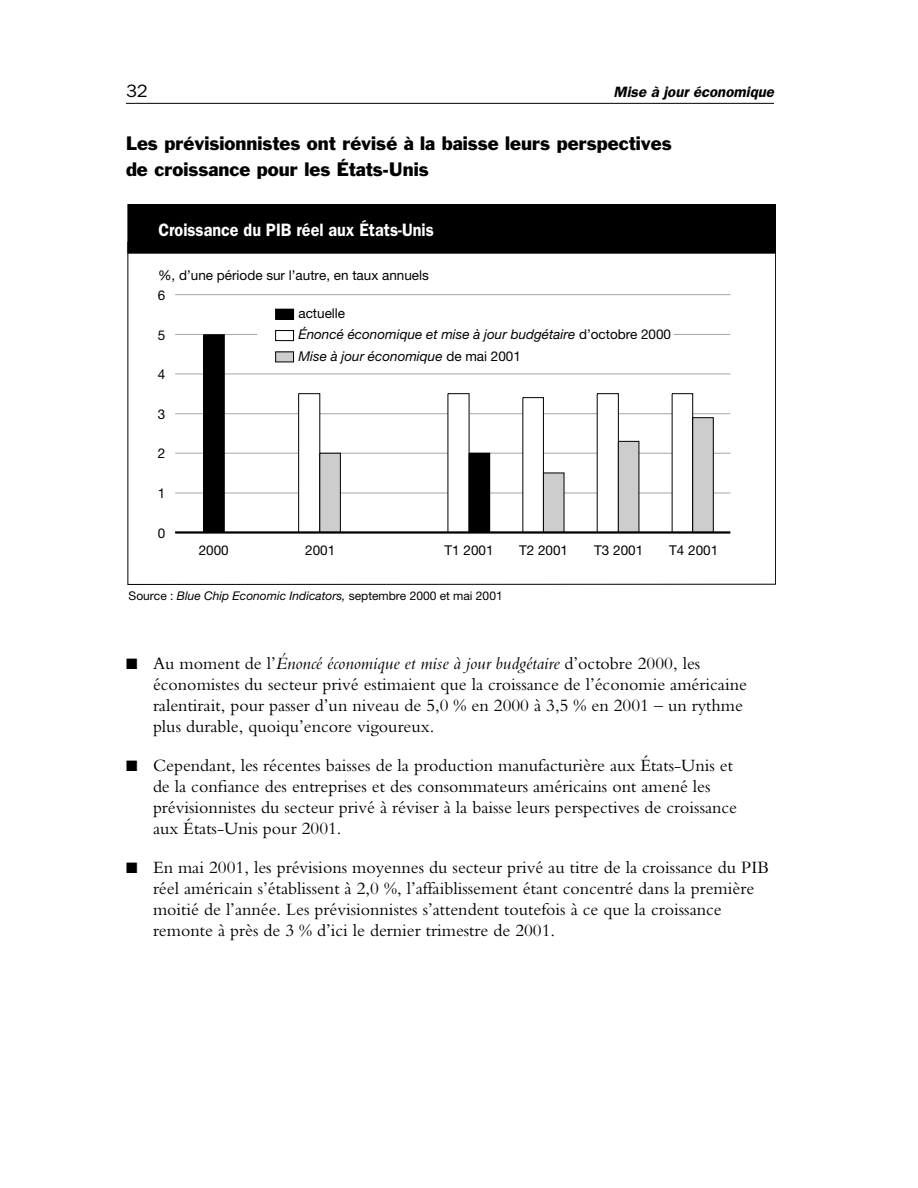
<style>
.page{position:relative;width:918px;height:1188px;background:#fff}
.page>*{position:absolute;margin:0;border:0;box-sizing:border-box;transform-origin:0 0}
.t1{font:18px/21px "Bembo";color:#000}
.t2{font:18px/25.5px "Franklin Gothic";color:#000}
.t3{font:600 18px "Franklin Gothic";color:#fff;scale:.9 1}
.t4{font:18px "Franklin Gothic";color:#000}
.t5{font:italic 600 15px "Franklin Gothic";color:#000}
.t6{font:italic 13.5px/21.3px "Helvetica Neue";color:#000}
.t7{font:13.5px "Helvetica Neue";color:#000}
.t8{font:12px "Helvetica Neue";color:#000}
.s1{font-style:normal}
.s2{font-style:italic}
</style>
<div class="page">
<hr style="left:126px;top:103px;width:648px;height:1px;background:#000">
<svg style="left:128px;top:253px;width:648px;height:332px"></svg>
<div style="left:128px;top:205px;width:648px;height:48px;background:#000"></div>
<div style="left:128px;top:204px;width:648px;height:49px;border:1px solid #000"></div>
<div style="left:276px;top:309px;width:18px;height:10px;background:#000"></div>
<div style="left:275px;top:309px;width:19px;height:11px;border:1px solid #000"></div>
<div style="left:276px;top:331px;width:18px;height:10px;background:#fff"></div>
<div style="left:275px;top:330px;width:19px;height:11px;border:1px solid #000"></div>
<div style="left:276px;top:352px;width:18px;height:10px;background:#cdcdcd"></div>
<div style="left:275px;top:352px;width:19px;height:10px;border:1px solid #000"></div>
<hr style="left:175px;top:493px;width:555px;height:1px;background:#a6a6a6">
<hr style="left:175px;top:453px;width:555px;height:1px;background:#a6a6a6">
<hr style="left:175px;top:413px;width:555px;height:1px;background:#a6a6a6">
<hr style="left:175px;top:374px;width:555px;height:1px;background:#a6a6a6">
<hr style="left:673px;top:334px;width:57px;height:1px;background:#a6a6a6">
<hr style="left:175px;top:334px;width:82px;height:1px;background:#a6a6a6">
<hr style="left:175px;top:294px;width:555px;height:1px;background:#a6a6a6">
<div style="left:204px;top:335px;width:20px;height:197px;background:#000"></div>
<div style="left:203px;top:334px;width:22px;height:199px;border:1px solid #000"></div>
<div style="left:299px;top:394px;width:21px;height:138px;background:#fff"></div>
<div style="left:298px;top:393px;width:22px;height:140px;border:1px solid #000"></div>
<div style="left:448px;top:394px;width:21px;height:138px;background:#fff"></div>
<div style="left:523px;top:398px;width:20px;height:134px;background:#fff"></div>
<div style="left:522px;top:397px;width:22px;height:136px;border:1px solid #000"></div>
<div style="left:597px;top:394px;width:21px;height:138px;background:#fff"></div>
<div style="left:672px;top:394px;width:21px;height:138px;background:#fff"></div>
<div style="left:320px;top:453px;width:20px;height:79px;background:#cdcdcd"></div>
<div style="left:319px;top:453px;width:22px;height:80px;border:1px solid #000"></div>
<div style="left:469px;top:453px;width:21px;height:79px;background:#000"></div>
<div style="left:543px;top:473px;width:21px;height:59px;background:#cdcdcd"></div>
<div style="left:543px;top:473px;width:21px;height:60px;border:1px solid #000"></div>
<div style="left:618px;top:441px;width:21px;height:91px;background:#cdcdcd"></div>
<div style="left:618px;top:441px;width:21px;height:92px;border:1px solid #000"></div>
<div style="left:693px;top:418px;width:20px;height:114px;background:#cdcdcd"></div>
<div style="left:692px;top:417px;width:22px;height:116px;border:1px solid #000"></div>
<hr style="left:175px;top:531px;width:555px;height:3px;background:#000">
<p class="t4" style="left:126px;top:85px;width:23px">32</p>
<p class="t5" style="left:614px;top:87px;width:162px">Mise à jour économique</p>
<p class="t2" style="left:126px;top:132px;width:547px">Les prévisionnistes ont révisé à la baisse leurs perspectives de croissance pour les États-Unis</p>
<p class="t3" style="left:158px;top:223px;width:307px">Croissance du PIB réel aux États-Unis</p>
<p class="t7" style="left:158px;top:270px;width:272px">%, d’une période sur l’autre, en taux annuels</p>
<p class="t7" style="left:158px;top:290px;width:9px">6</p>
<p class="t7" style="left:158px;top:330px;width:9px">5</p>
<p class="t7" style="left:158px;top:370px;width:9px">4</p>
<p class="t7" style="left:158px;top:409px;width:9px">3</p>
<p class="t7" style="left:158px;top:449px;width:9px">2</p>
<p class="t7" style="left:158px;top:488px;width:9px">1</p>
<p class="t7" style="left:158px;top:528px;width:9px">0</p>
<p class="t6" style="left:298px;top:304px;width:374px"><span class="s1">actuelle<br></span>Énoncé économique et mise à jour budgétaire <span class="s1">d’octobre 2000<br></span>Mise à jour économique <span class="s1">de mai 2001</span></p>
<p class="t7" style="left:199px;top:545px;width:32px">2000</p>
<p class="t7" style="left:305px;top:545px;width:32px">2001</p>
<p class="t7" style="left:445px;top:545px;width:51px">T1 2001</p>
<p class="t7" style="left:519px;top:545px;width:51px">T2 2001</p>
<p class="t7" style="left:594px;top:545px;width:51px">T3 2001</p>
<p class="t7" style="left:669px;top:545px;width:51px">T4 2001</p>
<p class="t8" style="left:129px;top:591px;width:376px">Source : <span class="s2">Blue Chip Economic Indicators,</span> septembre 2000 et mai 2001</p>
<p class="t1" style="left:153px;top:655px;width:595px;text-indent:-27px">■ Au moment de l’<span class="s2">Énoncé économique et mise à jour budgétaire</span> d’octobre 2000, les économistes du secteur privé estimaient que la croissance de l’économie américaine ralentirait, pour passer d’un niveau de 5,0 % en 2000 à 3,5 % en 2001 – un rythme plus durable, quoiqu’encore vigoureux.</p>
<p class="t1" style="left:153px;top:757px;width:586px;text-indent:-27px">■ Cependant, les récentes baisses de la production manufacturière aux États-Unis et de la confiance des entreprises et des consommateurs américains ont amené les prévisionnistes du secteur privé à réviser à la baisse leurs perspectives de croissance aux États-Unis pour 2001.</p>
<p class="t1" style="left:153px;top:859px;width:617px;text-indent:-27px">■ En mai 2001, les prévisions moyennes du secteur privé au titre de la croissance du PIB réel américain s’établissent à 2,0 %, l’affaiblissement étant concentré dans la première moitié de l’année. Les prévisionnistes s’attendent toutefois à ce que la croissance remonte à près de 3 % d’ici le dernier trimestre de 2001.</p>
</div>
